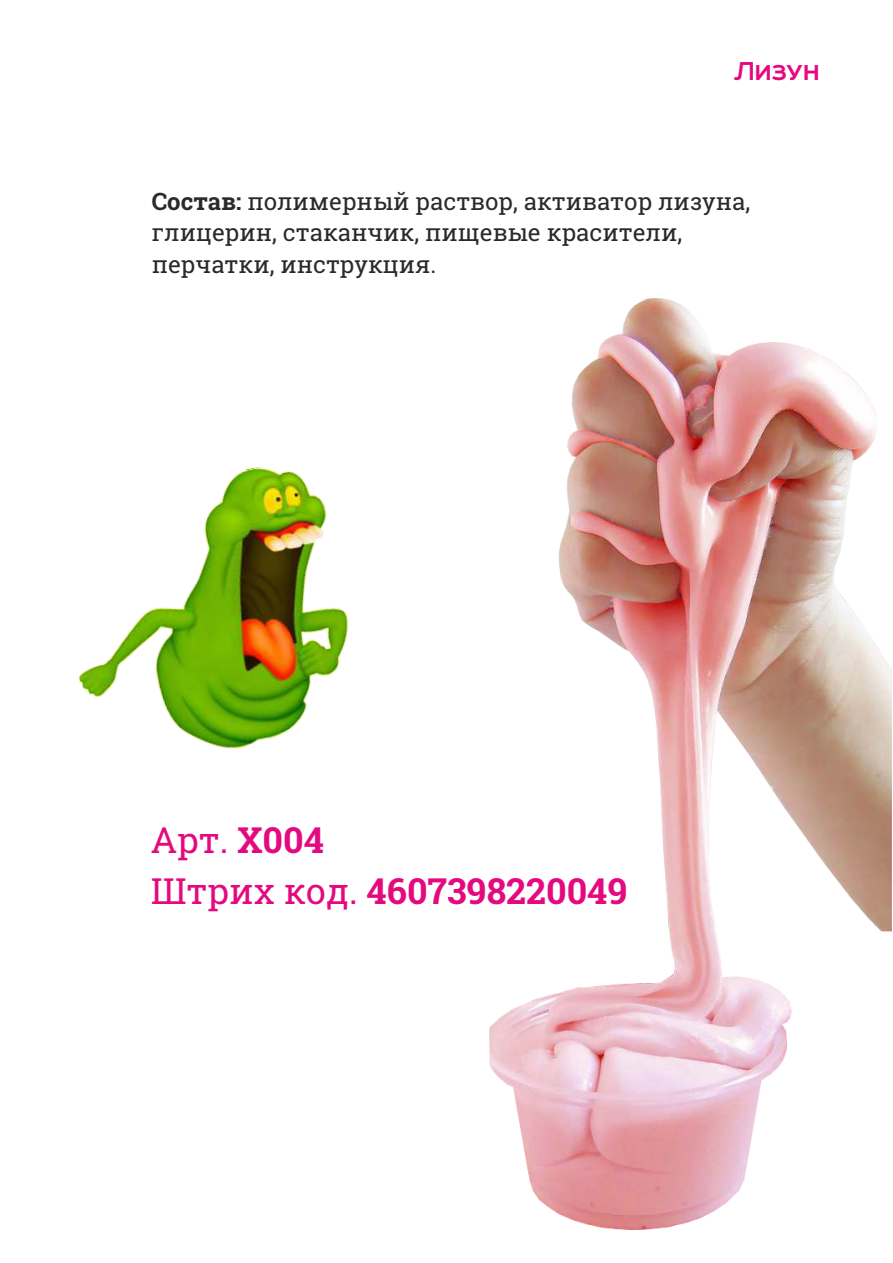
<style>
.page{position:relative;width:893px;height:1263px;background:#fff}
.page>*{position:absolute;margin:0;border:0;box-sizing:border-box;transform-origin:0 0}
.t1{font:700 36px/51.4px "Roboto Slab";color:#e5097f}
.t2{font:700 29.85px "Room";color:#e5097f}
.t3{font:24px/31.7px "Roboto Slab";color:#2b2a29}
.s1{font-weight:700}
.s2{font-weight:400}
</style>
<div class="page">
<img style="left:78px;top:467px;width:271px;height:282px">
<img style="left:622px;top:298px;width:270px;height:633px">
<img style="left:489px;top:334px;width:388px;height:895px">
<p class="t2" style="left:734px;top:57px;width:87px">Лизун</p>
<p class="t3" style="left:152px;top:185px;width:600px"><span class="s1">Состав:</span> полимерный раствор, активатор лизуна, глицерин, стаканчик, пищевые красители, перчатки, инструкция.</p>
<h1 class="t1" style="left:151px;top:813px;width:478px"><span class="s2">Арт.</span> Х004<br><span class="s2">Штрих код.</span> 4607398220049</h1>
</div>
